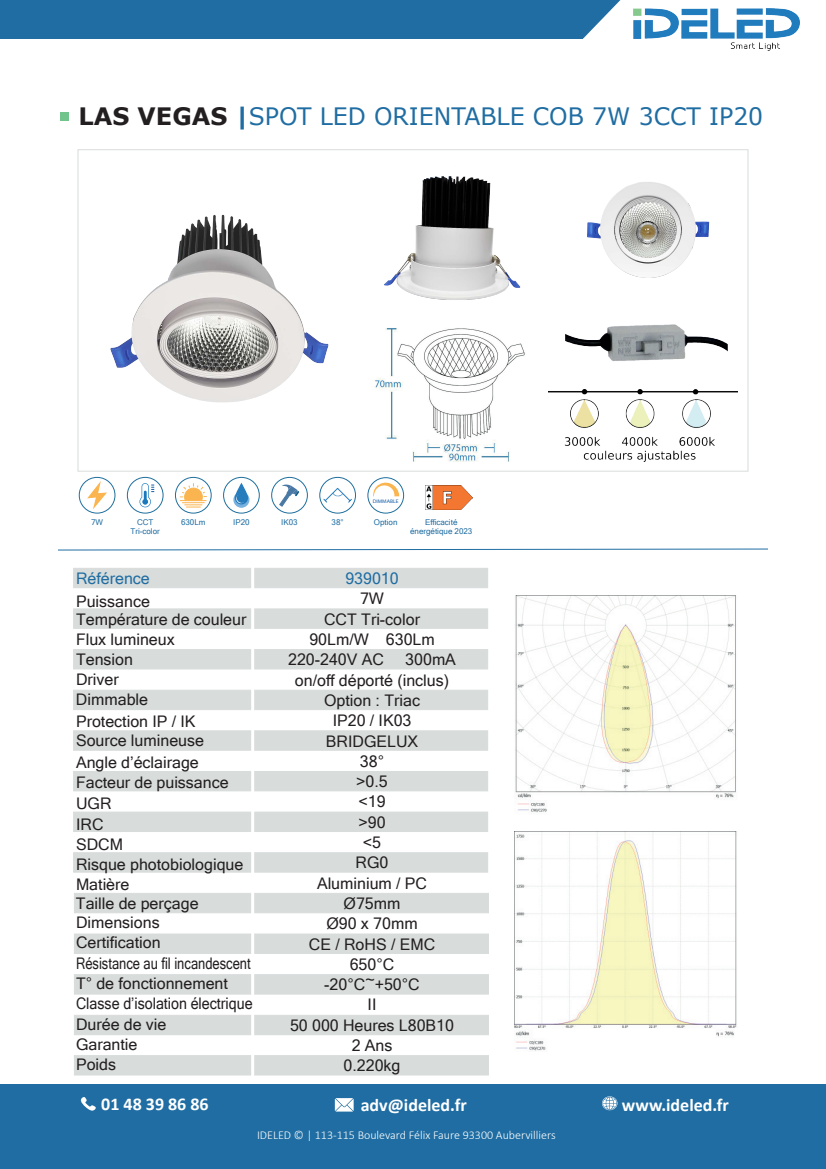
<style>
.page{position:relative;width:826px;height:1169px;background:#fff}
.page>*{position:absolute;margin:0;border:0;box-sizing:border-box;transform-origin:0 0}
.t1{font:24px "Verdana";color:#1f6da2}
.t2{font:700 18px "Calibri";color:#fff}
.t3{font:16px/20.5px "Microsoft Sans Serif";color:#231f20}
.t4{font:16px/20.3px "Microsoft Sans Serif";color:#231f20;scale:.89 1}
.t5{font:16px "Microsoft Sans Serif";color:#1f6da2}
.t6{font:300 12px "Calibri";color:#fff}
.t7{font:8px/9.6px "Microsoft Sans Serif";color:#1f6da2;text-align:center}
.t8{font:5.2px "Myriad Pro";color:#105aa3;scale:1.08 1}
.s1{font-weight:700;color:#231f20}
.s2{font-weight:700}
</style>
<div class="page">
<div style="left:74px;top:1055px;width:415px;height:21px;background:#d8dcdb;border:1px solid #d8dcdb"></div>
<div style="left:74px;top:974px;width:415px;height:21px;background:#d8dcdb;border:1px solid #d8dcdb"></div>
<div style="left:74px;top:1015px;width:415px;height:20px;background:#d8dcdb"></div>
<div style="left:74px;top:934px;width:415px;height:20px;background:#d8dcdb"></div>
<div style="left:0;top:0;width:583px;height:38px;background:#1f6da2"></div>
<svg style="left:583px;top:0;width:37px;height:38px"></svg>
<img style="left:633px;top:8px;width:167px;height:42px">
<div style="left:0;top:1084px;width:826px;height:85px;background:#1f6da2"></div>
<svg style="left:335px;top:1098px;width:19px;height:14px"></svg>
<svg style="left:602px;top:1096px;width:15px;height:14px"></svg>
<svg style="left:80px;top:1097px;width:16px;height:14px"></svg>
<div style="left:60px;top:112px;width:9px;height:9px;background:#71c48b"></div>
<svg style="left:58px;top:548px;width:710px;height:3px"></svg>
<div style="left:73px;top:568px;width:415px;height:20px;background:#d8dcdb"></div>
<div style="left:73px;top:608px;width:415px;height:21px;background:#d8dcdb;border:1px solid #d8dcdb"></div>
<div style="left:73px;top:649px;width:415px;height:20px;background:#d8dcdb"></div>
<div style="left:73px;top:690px;width:415px;height:20px;background:#d8dcdb"></div>
<div style="left:73px;top:730px;width:415px;height:21px;background:#d8dcdb"></div>
<div style="left:73px;top:771px;width:415px;height:20px;background:#d8dcdb"></div>
<div style="left:73px;top:812px;width:415px;height:20px;background:#d8dcdb"></div>
<div style="left:73px;top:852px;width:415px;height:21px;background:#d8dcdb;border:1px solid #d8dcdb"></div>
<div style="left:74px;top:893px;width:415px;height:20px;background:#d8dcdb"></div>
<hr style="left:251px;top:558px;width:3px;height:522px;background:#fff">
<div style="left:79px;top:477px;width:36px;height:36px;border:1px solid #1f6f9d;border-radius:50%"></div>
<svg style="left:87px;top:481px;width:20px;height:29px"></svg>
<div style="left:127px;top:477px;width:36px;height:36px;border:1px solid #1f6f9d;border-radius:50%"></div>
<svg style="left:140px;top:483px;width:14px;height:24px"></svg>
<div style="left:175px;top:477px;width:36px;height:36px;border:1px solid #1f6f9d;border-radius:50%"></div>
<svg style="left:179px;top:483px;width:28px;height:25px"></svg>
<div style="left:223px;top:477px;width:37px;height:36px;border:1px solid #1f6f9d;border-radius:50%"></div>
<svg style="left:233px;top:483px;width:16px;height:25px"></svg>
<div style="left:271px;top:477px;width:37px;height:36px;border:1px solid #1f6f9d;border-radius:50%"></div>
<svg style="left:278px;top:485px;width:21px;height:23px"></svg>
<div style="left:320px;top:477px;width:36px;height:36px;border:1px solid #1f6f9d;border-radius:50%"></div>
<svg style="left:322px;top:487px;width:31px;height:17px"></svg>
<div style="left:368px;top:477px;width:36px;height:36px;border:1px solid #1f6f9d;border-radius:50%"></div>
<svg style="left:373px;top:478px;width:26px;height:18px"></svg>
<img style="left:110px;top:214px;width:219px;height:189px">
<img style="left:587px;top:182px;width:123px;height:96px">
<img style="left:384px;top:176px;width:137px;height:124px">
<img style="left:548px;top:389px;width:189px;height:73px">
<img style="left:565px;top:324px;width:163px;height:37px">
<img style="left:375px;top:328px;width:150px;height:134px">
<img style="left:515px;top:596px;width:221px;height:217px">
<img style="left:514px;top:832px;width:223px;height:219px">
<img style="left:425px;top:486px;width:48px;height:23px">
<h1 class="t1" style="left:78px;top:100px;width:686px"><span class="s1">LAS VEGAS</span> <span class="s2">|</span>SPOT LED ORIENTABLE COB 7W 3CCT IP20</h1>
<p class="t8" style="left:373px;top:498px;width:25px">DIMMABLE</p>
<p class="t7" style="left:91px;top:517px;width:13px">7W</p>
<p class="t7" style="left:131px;top:517px;width:31px">CCT<br>Tri-color</p>
<p class="t7" style="left:181px;top:517px;width:26px">630Lm</p>
<p class="t7" style="left:233px;top:517px;width:18px">IP20</p>
<p class="t7" style="left:281px;top:517px;width:18px">IK03</p>
<p class="t7" style="left:332px;top:517px;width:14px">38°</p>
<p class="t7" style="left:374px;top:517px;width:25px">Option</p>
<p class="t7" style="left:410px;top:517px;width:64px">Efficacité énergétique 2023</p>
<p class="t5" style="left:76px;top:568px;width:75px">Référence</p>
<p class="t3" style="left:76px;top:592px;width:172px;line-height:17.8px">Puissance<br>Température de couleur</p>
<p class="t3" style="left:76px;top:648px;width:59px">Tension</p>
<p class="t3" style="left:76px;top:628px;width:100px">Flux lumineux</p>
<p class="t3" style="left:76px;top:668px;width:44px">Driver</p>
<p class="t3" style="left:76px;top:689px;width:74px">Dimmable</p>
<p class="t3" style="left:76px;top:712px;width:130px;line-height:18.9px">Protection IP / IK<br>Source lumineuse</p>
<p class="t3" style="left:76px;top:752px;width:124px">Angle d’éclairage</p>
<p class="t3" style="left:76px;top:792px;width:37px;line-height:20.9px">UGR<br>IRC</p>
<p class="t3" style="left:76px;top:772px;width:154px">Facteur de puissance</p>
<p class="t3" style="left:76px;top:834px;width:49px">SDCM</p>
<p class="t3" style="left:76px;top:854px;width:169px">Risque photobiologique</p>
<p class="t3" style="left:76px;top:874px;width:55px">Matière</p>
<p class="t3" style="left:76px;top:911px;width:176px">Dimensions<br>Certification<br>Résistance au fil incandescent</p>
<p class="t4" style="left:76px;top:993px;width:200px">Classe d’isolation électrique<br>Durée de vie<br>Garantie</p>
<p class="t3" style="left:76px;top:893px;width:124px">Taille de perçage</p>
<p class="t3" style="left:76px;top:973px;width:153px">T° de fonctionnement</p>
<p class="t3" style="left:76px;top:1054px;width:42px">Poids</p>
<p class="t5" style="left:345px;top:568px;width:55px">939010</p>
<p class="t3" style="left:360px;top:588px;width:25px">7W</p>
<p class="t3" style="left:324px;top:608px;width:97px">CCT Tri-color</p>
<p class="t3" style="left:309px;top:629px;width:127px">90Lm/W 630Lm</p>
<p class="t3" style="left:288px;top:649px;width:97px">220-240V AC</p>
<p class="t3" style="left:405px;top:649px;width:52px">300mA</p>
<p class="t3" style="left:295px;top:669px;width:156px">on/off déporté (inclus)</p>
<p class="t3" style="left:324px;top:690px;width:97px">Option : Triac</p>
<p class="t3" style="left:333px;top:710px;width:80px">IP20 / IK03</p>
<p class="t3" style="left:326px;top:730px;width:94px">BRIDGELUX</p>
<p class="t3" style="left:360px;top:751px;width:26px">38°</p>
<p class="t3" style="left:356px;top:771px;width:33px">&gt;0.5</p>
<p class="t3" style="left:359px;top:791px;width:29px">&lt;19</p>
<p class="t3" style="left:359px;top:812px;width:29px">&gt;90</p>
<p class="t3" style="left:363px;top:832px;width:20px">&lt;5</p>
<p class="t3" style="left:356px;top:852px;width:34px">RG0</p>
<p class="t3" style="left:317px;top:872px;width:112px">Aluminium / PC</p>
<p class="t3" style="left:344px;top:893px;width:58px">Ø75mm</p>
<p class="t3" style="left:326px;top:913px;width:93px">Ø90 x 70mm</p>
<p class="t3" style="left:309px;top:933px;width:128px">CE / RoHS / EMC</p>
<p class="t3" style="left:350px;top:954px;width:46px">650°C</p>
<p class="t3" style="left:324px;top:974px;width:97px">-20°C~+50°C</p>
<p class="t3" style="left:368px;top:994px;width:10px">II</p>
<p class="t3" style="left:290px;top:1015px;width:165px">50 000 Heures L80B10</p>
<p class="t3" style="left:352px;top:1035px;width:42px">2 Ans</p>
<p class="t3" style="left:344px;top:1055px;width:58px">0.220kg</p>
<p class="t2" style="left:101px;top:1092px;width:109px">01 48 39 86 86</p>
<p class="t2" style="left:361px;top:1092px;width:108px">adv@ideled.fr</p>
<p class="t2" style="left:622px;top:1092px;width:109px">www.ideled.fr</p>
<p class="t6" style="left:257px;top:1128px;width:300px">IDELED © | 113-115 Boulevard Félix Faure 93300 Aubervilliers</p>
</div>
